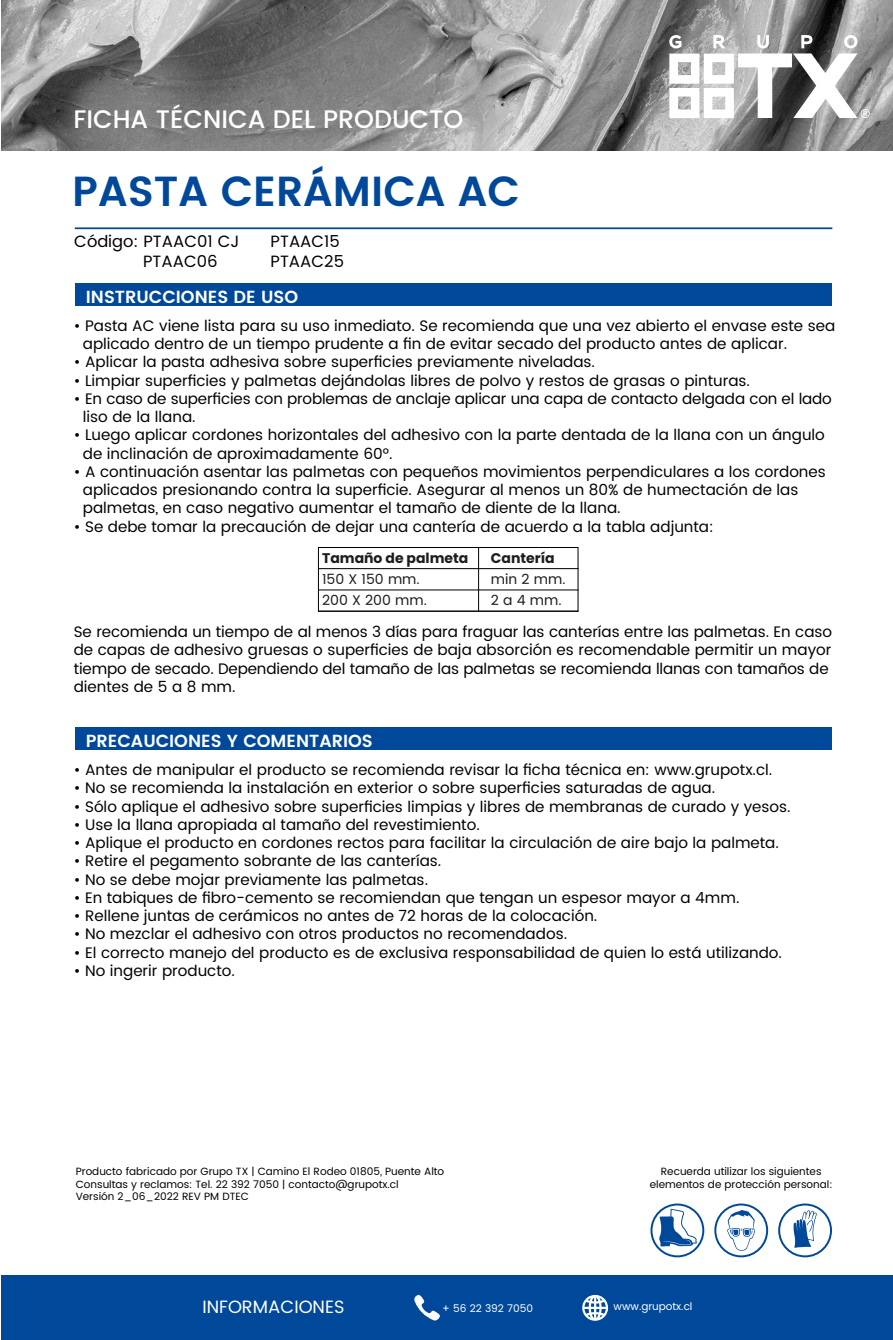
<style>
.page{position:relative;width:893px;height:1340px;background:#fff}
.page>*{position:absolute;margin:0;border:0;box-sizing:border-box;transform-origin:0 0}
.t1{font:600 42px "Poppins";color:#00489a}
.t2{font:500 25.38px "Poppins";color:#fff}
.t3{font:17.85px "Poppins";color:#fff}
.t4{font:600 17.5px "Poppins";color:#fff}
.t5{font:16.28px "Poppins";color:#000}
.t6{font:15.22px/18.2px "Poppins";color:#000}
.t7{font:14px/21px "Poppins";color:#1d1d1b}
.t8{font:700 14px "Poppins";color:#1d1d1b}
.t9{font:10.5px/12.6px "Poppins";color:#000}
.t10{font:10.5px "Poppins";color:#fff}
</style>
<div class="page">
<div style="left:75px;top:727px;width:757px;height:23px;background:#00489a"></div>
<div style="left:75px;top:283px;width:757px;height:23px;background:#00489a"></div>
<div style="left:318px;top:547px;width:261px;height:65px;border:1px solid #010202"></div>
<hr style="left:319px;top:568px;width:259px;height:1px;background:#010202">
<hr style="left:319px;top:610px;width:259px;height:1px;background:#010202">
<hr style="left:319px;top:589px;width:259px;height:1px;background:#010202">
<hr style="left:478px;top:548px;width:1px;height:63px;background:#010202">
<div style="left:1px;top:1275px;width:892px;height:64px;background:#00489a"></div>
<svg style="left:582px;top:1294px;width:26px;height:26px"></svg>
<svg style="left:414px;top:1294px;width:26px;height:26px"></svg>
<hr style="left:75px;top:227px;width:757px;height:2px;background:#00489a">
<svg style="left:714px;top:1203px;width:54px;height:54px"></svg>
<svg style="left:778px;top:1203px;width:54px;height:54px"></svg>
<svg style="left:650px;top:1203px;width:54px;height:54px"></svg>
<img style="left:2px;top:0;width:891px;height:151px">
<svg style="left:669px;top:35px;width:201px;height:83px"></svg>
<h2 class="t2" style="left:73px;top:101px;width:391px">FICHA TÉCNICA DEL PRODUCTO</h2>
<h1 class="t1" style="left:72px;top:160px;width:449px">PASTA CERÁMICA AC</h1>
<p class="t5" style="left:74px;top:230px;width:167px">Código: PTAAC01 CJ</p>
<p class="t5" style="left:271px;top:230px;width:71px">PTAAC15</p>
<p class="t5" style="left:143px;top:249px;width:76px">PTAAC06</p>
<p class="t5" style="left:271px;top:249px;width:75px">PTAAC25</p>
<p class="t4" style="left:86px;top:283px;width:214px">INSTRUCCIONES DE USO</p>
<p class="t6" style="left:83px;top:317px;width:754px;text-indent:-9px">• Pasta AC viene lista para su uso inmediato. Se recomienda que una vez abierto el envase este sea aplicado dentro de un tiempo prudente a fin de evitar secado del producto antes de aplicar.</p>
<p class="t6" style="left:74px;top:353px;width:523px">• Aplicar la pasta adhesiva sobre superficies previamente niveladas.</p>
<p class="t6" style="left:74px;top:371px;width:678px">• Limpiar superficies y palmetas dejándolas libres de polvo y restos de grasas o pinturas.</p>
<p class="t6" style="left:83px;top:390px;width:750px;text-indent:-9px">• En caso de superficies con problemas de anclaje aplicar una capa de contacto delgada con el lado liso de la llana.</p>
<p class="t6" style="left:83px;top:426px;width:743px;text-indent:-9px">• Luego aplicar cordones horizontales del adhesivo con la parte dentada de la llana con un ángulo de inclinación de aproximadamente 60°.</p>
<p class="t6" style="left:83px;top:463px;width:744px;text-indent:-9px">• A continuación asentar las palmetas con pequeños movimientos perpendiculares a los cordones aplicados presionando contra la superficie. Asegurar al menos un 80% de humectación de las palmetas, en caso negativo aumentar el tamaño de diente de la llana.</p>
<p class="t6" style="left:74px;top:518px;width:641px">• Se debe tomar la precaución de dejar una cantería de acuerdo a la tabla adjunta:</p>
<p class="t8" style="left:322px;top:550px;width:148px">Tamaño de palmeta</p>
<p class="t7" style="left:322px;top:569px;width:106px">150 X 150 mm.<br>200 X 200 mm.</p>
<p class="t8" style="left:491px;top:550px;width:65px">Cantería</p>
<p class="t7" style="left:491px;top:569px;width:76px">min 2 mm.<br>2 a 4 mm.</p>
<p class="t6" style="left:74px;top:623px;width:760px">Se recomienda un tiempo de al menos 3 días para fraguar las canterías entre las palmetas. En caso de capas de adhesivo gruesas o superficies de baja absorción es recomendable permitir un mayor tiempo de secado. Dependiendo del tamaño de las palmetas se recomienda llanas con tamaños de dientes de 5 a 8 mm.</p>
<p class="t4" style="left:86px;top:727px;width:289px">PRECAUCIONES Y COMENTARIOS</p>
<p class="t6" style="left:74px;top:761px;width:700px">• Antes de manipular el producto se recomienda revisar la ficha técnica en: www.grupotx.cl.</p>
<p class="t6" style="left:74px;top:779px;width:643px">• No se recomienda la instalación en exterior o sobre superficies saturadas de agua.</p>
<p class="t6" style="left:74px;top:797px;width:718px">• Sólo aplique el adhesivo sobre superficies limpias y libres de membranas de curado y yesos.</p>
<p class="t6" style="left:74px;top:815px;width:408px">• Use la llana apropiada al tamaño del revestimiento.</p>
<p class="t6" style="left:74px;top:834px;width:707px">• Aplique el producto en cordones rectos para facilitar la circulación de aire bajo la palmeta.</p>
<p class="t6" style="left:74px;top:852px;width:369px">• Retire el pegamento sobrante de las canterías.</p>
<p class="t6" style="left:74px;top:870px;width:356px">• No se debe mojar previamente las palmetas.</p>
<p class="t6" style="left:74px;top:889px;width:667px">• En tabiques de fibro-cemento se recomiendan que tengan un espesor mayor a 4mm.</p>
<p class="t6" style="left:74px;top:907px;width:525px">• Rellene juntas de cerámicos no antes de 72 horas de la colocación.</p>
<p class="t6" style="left:74px;top:925px;width:495px">• No mezclar el adhesivo con otros productos no recomendados.</p>
<p class="t6" style="left:74px;top:943px;width:710px">• El correcto manejo del producto es de exclusiva responsabilidad de quien lo está utilizando.</p>
<p class="t6" style="left:74px;top:962px;width:163px">• No ingerir producto.</p>
<p class="t9" style="left:76px;top:1165px;width:370px">Producto fabricado por Grupo TX | Camino El Rodeo 01805, Puente Alto<br>Consultas y reclamos: Tel. 22 392 7050 | contacto@grupotx.cl<br>Versión 2_06_2022 REV PM DTEC</p>
<p class="t9" style="left:650px;top:1165px;width:184px;text-align:center">Recuerda utilizar los siguientes elementos de protección personal:</p>
<p class="t3" style="left:203px;top:1293px;width:143px">INFORMACIONES</p>
<p class="t10" style="left:442px;top:1300px;width:92px">+ 56 22 392 7050</p>
<p class="t10" style="left:614px;top:1298px;width:80px">www.grupotx.cl</p>
</div>
